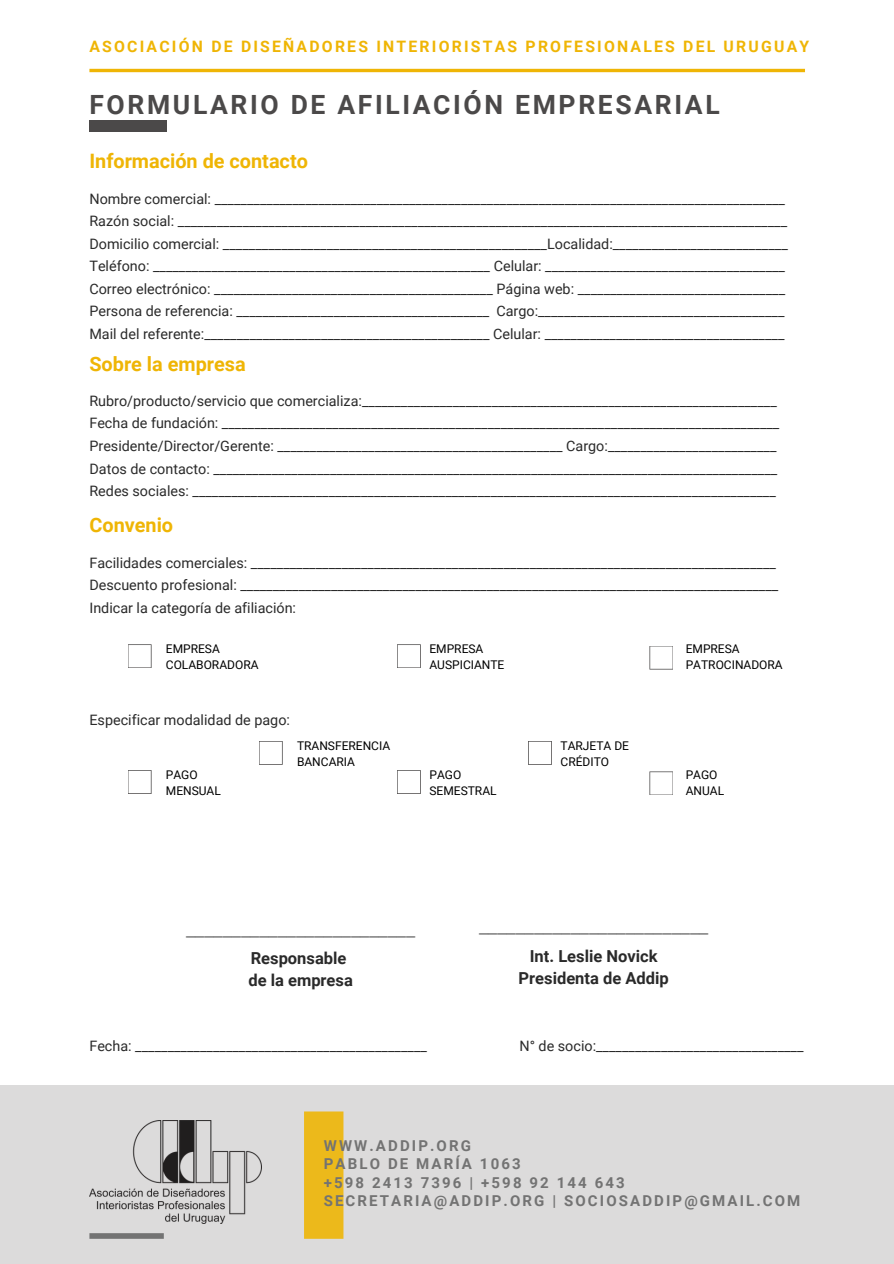
<style>
.page{position:relative;width:894px;height:1264px;background:#fff}
.page>*{position:absolute;margin:0;border:0;box-sizing:border-box;transform-origin:0 0}
.t1{font:700 26.55px "Roboto";letter-spacing:.1em;color:#4b4949}
.t2{font:700 19.8px "Roboto";color:#efb505}
.t3{font:700 16.5px/22.5px "Roboto";color:#2a2a2a;text-align:center}
.t4{font:300 16.5px "Montserrat";color:#2a2a2a}
.t5{font:700 15.75px "Roboto";letter-spacing:.14em;color:#efb505}
.t6{font:700 15px/18px "Roboto";letter-spacing:.14em;color:#737373}
.t7{font:14.4px/22.5px "Roboto";color:#2a2a2a}
.t8{font:12px/15.8px "Roboto";color:#000}
</style>
<div class="page">
<div style="left:0;top:1085px;width:893px;height:178px;background:#dcdbdb"></div>
<div style="left:304px;top:1111px;width:39px;height:127px;background:#ecb91b"></div>
<img style="left:89px;top:1120px;width:173px;height:103px">
<div style="left:89px;top:1233px;width:75px;height:5px;background:#737373"></div>
<hr style="left:89px;top:69px;width:715px;height:3px;background:#efb505">
<div style="left:89px;top:121px;width:77px;height:10px;background:#4b4949"></div>
<svg style="left:128px;top:644px;width:23px;height:24px"></svg>
<svg style="left:649px;top:646px;width:24px;height:23px"></svg>
<svg style="left:397px;top:644px;width:23px;height:24px"></svg>
<svg style="left:259px;top:741px;width:23px;height:23px"></svg>
<svg style="left:528px;top:741px;width:23px;height:23px"></svg>
<svg style="left:128px;top:770px;width:23px;height:24px"></svg>
<svg style="left:649px;top:771px;width:24px;height:24px"></svg>
<svg style="left:397px;top:770px;width:23px;height:24px"></svg>
<p class="t5" style="left:89px;top:38px;width:721px">ASOCIACIÓN DE DISEÑADORES INTERIORISTAS PROFESIONALES DEL URUGUAY</p>
<h1 class="t1" style="left:89px;top:89px;width:631px">FORMULARIO DE AFILIACIÓN EMPRESARIAL</h1>
<h2 class="t2" style="left:89px;top:150px;width:220px">Información de contacto</h2>
<p class="t7" style="left:89px;top:187px;width:699px">Nombre comercial: ________________________________________________________________________________________ Razón social: ______________________________________________________________________________________________ Domicilio comercial: __________________________________________________Localidad:___________________________ Teléfono: ____________________________________________________ Celular: _____________________________________ Correo electrónico: ___________________________________________ Página web: ________________________________ Persona de referencia: _______________________________________ Cargo:______________________________________ Mail del referente:____________________________________________ Celular: _____________________________________</p>
<h2 class="t2" style="left:89px;top:352px;width:158px">Sobre la empresa</h2>
<p class="t7" style="left:89px;top:390px;width:691px">Rubro/producto/servicio que comercializa:________________________________________________________________ Fecha de fundación: ______________________________________________________________________________________ Presidente/Director/Gerente: ____________________________________________ Cargo:__________________________ Datos de contacto: _______________________________________________________________________________________ Redes sociales: __________________________________________________________________________________________</p>
<h2 class="t2" style="left:89px;top:514px;width:85px">Convenio</h2>
<p class="t7" style="left:89px;top:551px;width:690px">Facilidades comerciales: _________________________________________________________________________________<br>Descuento profesional: ___________________________________________________________________________________<br>Indicar la categoría de afiliación:</p>
<p class="t8" style="left:166px;top:641px;width:94px">EMPRESA<br>COLABORADORA</p>
<p class="t8" style="left:685px;top:641px;width:98px">EMPRESA<br>PATROCINADORA</p>
<p class="t8" style="left:429px;top:641px;width:76px">EMPRESA<br>AUSPICIANTE</p>
<p class="t7" style="left:89px;top:709px;width:202px">Especificar modalidad de pago:</p>
<p class="t8" style="left:297px;top:737px;width:95px">TRANSFERENCIA<br>BANCARIA</p>
<p class="t8" style="left:560px;top:737px;width:70px">TARJETA DE<br>CRÉDITO</p>
<p class="t8" style="left:166px;top:767px;width:57px">PAGO<br>MENSUAL</p>
<p class="t8" style="left:685px;top:767px;width:40px">PAGO<br>ANUAL</p>
<p class="t8" style="left:429px;top:767px;width:69px">PAGO<br>SEMESTRAL</p>
<p class="t4" style="left:186px;top:916px;width:231px">_________________________</p>
<p class="t3" style="left:248px;top:946px;width:106px;text-align:left">Responsable de la empresa</p>
<p class="t4" style="left:479px;top:914px;width:231px">_________________________</p>
<p class="t3" style="left:518px;top:944px;width:152px">Int. Leslie Novick<br>Presidenta de Addip</p>
<p class="t7" style="left:89px;top:1034px;width:339px">Fecha: _____________________________________________</p>
<p class="t7" style="left:519px;top:1034px;width:285px">N° de socio:________________________________</p>
<p class="t6" style="left:323px;top:1137px;width:478px">WWW.ADDIP.ORG<br>PABLO DE MARÍA 1063<br>+598 2413 7396 | +598 92 144 643<br>SECRETARIA@ADDIP.ORG | SOCIOSADDIP@GMAIL.COM</p>
</div>
